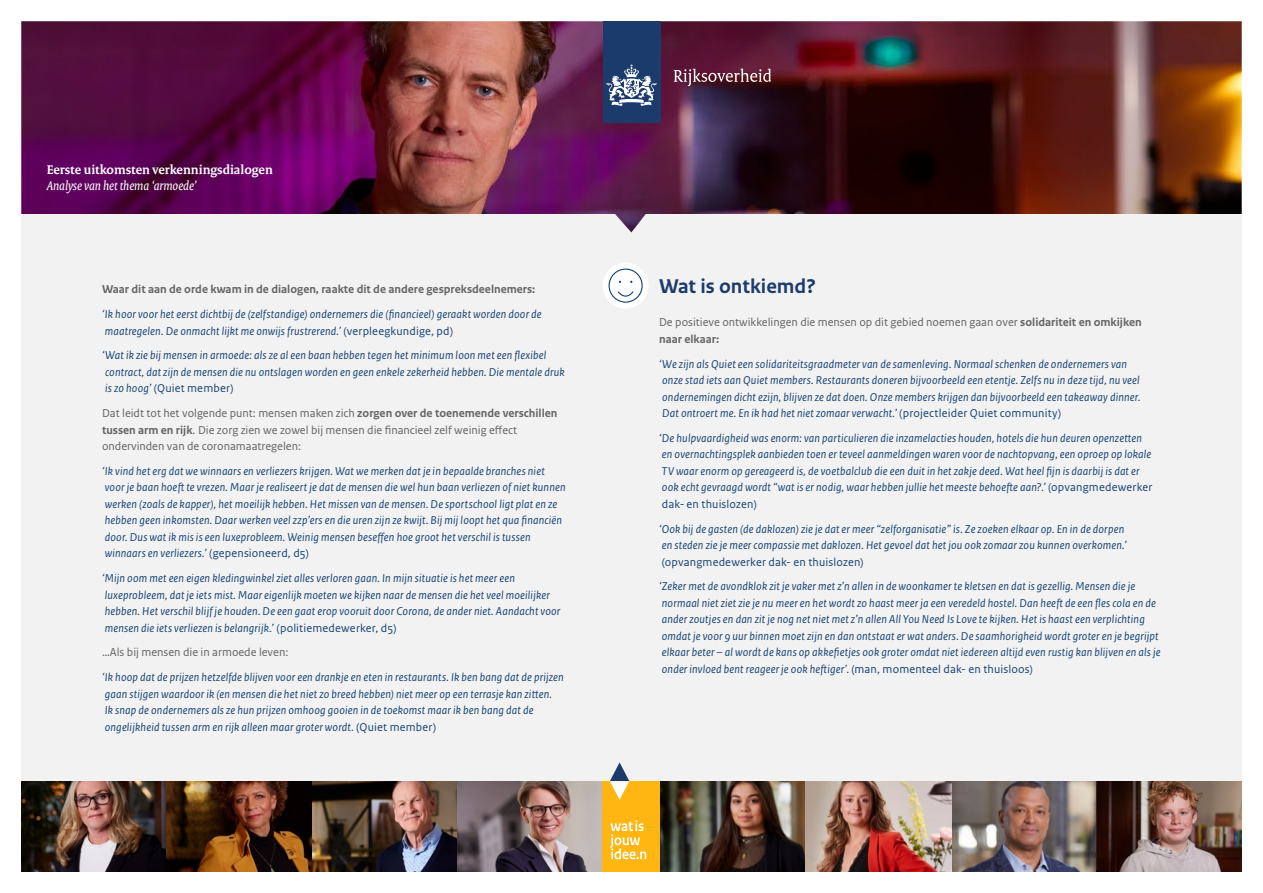
<style>
.page{position:relative;width:1263px;height:893px;background:#fff}
.page>*{position:absolute;margin:0;border:0;box-sizing:border-box;transform-origin:0 0}
.t1{font:700 21px "Rijksoverheid Sans Text";color:#1b3b6d}
.t2{font:700 13.5px "Rijksoverheid Serif";color:#fff}
.t3{font:italic 13.5px "Rijksoverheid Serif";color:#fff}
.t4{font:italic 12px/16.5px "Rijksoverheid Sans Text";letter-spacing:.015em;color:#154273}
.t5{font:12px/16.5px "Rijksoverheid Sans Text";color:#646363}
.t6{font:700 12px "Rijksoverheid Sans Text";color:#646363}
.t7{font:12px "Rijksoverheid Sans Text";letter-spacing:.015em;color:#154273}
.s1{font-style:normal}
.s2{font-weight:700}
</style>
<div class="page">
<div style="left:21px;top:213px;width:1221px;height:659px;background:#f2f2f2"></div>
<img style="left:21px;top:21px;width:1221px;height:211px">
<div style="left:602px;top:21px;width:58px;height:101px;background:#1b3b6d"></div>
<svg style="left:606px;top:64px;width:50px;height:42px"></svg>
<svg style="left:674px;top:69px;width:97px;height:17px;background:#794859"></svg>
<img style="left:21px;top:781px;width:146px;height:91px">
<img style="left:660px;top:781px;width:146px;height:91px">
<img style="left:312px;top:781px;width:145px;height:91px">
<img style="left:951px;top:781px;width:145px;height:91px">
<img style="left:167px;top:781px;width:145px;height:91px">
<img style="left:806px;top:781px;width:145px;height:91px">
<img style="left:457px;top:781px;width:146px;height:91px">
<img style="left:1096px;top:781px;width:146px;height:91px">
<div style="left:603px;top:781px;width:57px;height:91px;background:#ffb612"></div>
<svg style="left:610px;top:820px;width:37px;height:39px"></svg>
<svg style="left:610px;top:762px;width:19px;height:38px"></svg>
<div style="left:603px;top:263px;width:46px;height:46px;background:#fff;border-radius:50%"></div>
<svg style="left:608px;top:268px;width:35px;height:35px"></svg>
<p class="t2" style="left:47px;top:161px;width:228px">Eerste uitkomsten verkenningsdialogen</p>
<p class="t3" style="left:47px;top:177px;width:152px">Analyse van het thema ‘armoede’</p>
<p class="t6" style="left:102px;top:283px;width:435px">Waar dit aan de orde kwam in de dialogen, raakte dit de andere gespreksdeelnemers:</p>
<p class="t4" style="left:102px;top:306px;width:441px">‘Ik hoor voor het eerst dichtbij de (zelfstandige) ondernemers die (financieel) geraakt worden door de maatregelen. De onmacht lijkt me onwijs frustrerend.’ <span class="s1">(verpleegkundige, pd)</span></p>
<p class="t4" style="left:102px;top:347px;width:464px">‘Wat ik zie bij mensen in armoede: als ze al een baan hebben tegen het minimum loon met een flexibel contract, dat zijn de mensen die nu ontslagen worden en geen enkele zekerheid hebben. Die mentale druk is zo hoog’ <span class="s1">(Quiet member)</span></p>
<p class="t5" style="left:102px;top:405px;width:457px">Dat leidt tot het volgende punt: mensen maken zich <span class="s2">zorgen over de toenemende verschillen tussen arm en rijk</span>. Die zorg zien we zowel bij mensen die financieel zelf weinig effect ondervinden van de coronamaatregelen:</p>
<p class="t4" style="left:102px;top:463px;width:465px">‘Ik vind het erg dat we winnaars en verliezers krijgen. Wat we merken dat je in bepaalde branches niet voor je baan hoeft te vrezen. Maar je realiseert je dat de mensen die wel hun baan verliezen of niet kunnen werken (zoals de kapper), het moeilijk hebben. Het missen van de mensen. De sportschool ligt plat en ze hebben geen inkomsten. Daar werken veel zzp’ers en die uren zijn ze kwijt. Bij mij loopt het qua financiën door. Dus wat ik mis is een luxeprobleem. Weinig mensen beseffen hoe groot het verschil is tussen winnaars en verliezers.’ <span class="s1">(gepensioneerd, d5)</span></p>
<p class="t4" style="left:102px;top:570px;width:460px">‘Mijn oom met een eigen kledingwinkel ziet alles verloren gaan. In mijn situatie is het meer een luxeprobleem, dat je iets mist. Maar eigenlijk moeten we kijken naar de mensen die het veel moeilijker hebben. Het verschil blijf je houden. De een gaat erop vooruit door Corona, de ander niet. Aandacht voor mensen die iets verliezen is belangrijk.’ <span class="s1">(politiemedewerker, d5)</span></p>
<p class="t5" style="left:102px;top:644px;width:188px">…Als bij mensen die in armoede leven:</p>
<p class="t4" style="left:102px;top:669px;width:463px">‘Ik hoop dat de prijzen hetzelfde blijven voor een drankje en eten in restaurants. Ik ben bang dat de prijzen gaan stijgen waardoor ik (en mensen die het niet zo breed hebben) niet meer op een terrasje kan zitten.<br>Ik snap de ondernemers als ze hun prijzen omhoog gooien in de toekomst maar ik ben bang dat de ongelijkheid tussen arm en rijk alleen maar groter wordt. <span class="s1">(Quiet member)</span></p>
<h1 class="t1" style="left:659px;top:275px;width:158px">Wat is ontkiemd?</h1>
<p class="t5" style="left:659px;top:314px;width:484px">De positieve ontwikkelingen die mensen op dit gebied noemen gaan over <span class="s2">solidariteit en omkijken naar elkaar:</span></p>
<p class="t4" style="left:659px;top:356px;width:483px">‘We zijn als Quiet een solidariteitsgraadmeter van de samenleving. Normaal schenken de ondernemers van onze stad iets aan Quiet members. Restaurants doneren bijvoorbeeld een etentje. Zelfs nu in deze tijd, nu veel ondernemingen dicht ezijn, blijven ze dat doen. Onze members krijgen dan bijvoorbeeld een takeaway dinner.<br>Dat ontroert me. En ik had het niet zomaar verwacht.’ <span class="s1">(projectleider Quiet community)</span></p>
<p class="t4" style="left:659px;top:430px;width:495px">‘De hulpvaardigheid was enorm: van particulieren die inzamelacties houden, hotels die hun deuren openzetten en overnachtingsplek aanbieden toen er teveel aanmeldingen waren voor de nachtopvang, een oproep op lokale TV waar enorm op gereageerd is, de voetbalclub die een duit in het zakje deed. Wat heel fijn is daarbij is dat er ook echt gevraagd wordt “wat is er nodig, waar hebben jullie het meeste behoefte aan?.’ <span class="s1">(opvangmedewerker dak- en thuislozen)</span></p>
<p class="t4" style="left:659px;top:521px;width:469px">‘Ook bij de gasten (de daklozen) zie je dat er meer “zelforganisatie” is. Ze zoeken elkaar op. En in de dorpen en steden zie je meer compassie met daklozen. Het gevoel dat het jou ook zomaar zou kunnen overkomen.’</p>
<p class="t7" style="left:662px;top:555px;width:203px">(opvangmedewerker dak- en thuislozen)</p>
<p class="t4" style="left:659px;top:578px;width:503px">‘Zeker met de avondklok zit je vaker met z’n allen in de woonkamer te kletsen en dat is gezellig. Mensen die je normaal niet ziet zie je nu meer en het wordt zo haast meer ja een veredeld hostel. Dan heeft de een fles cola en de ander zoutjes en dan zit je nog net niet met z’n allen All You Need Is Love te kijken. Het is haast een verplichting omdat je voor 9 uur binnen moet zijn en dan ontstaat er wat anders. De saamhorigheid wordt groter en je begrijpt elkaar beter – al wordt de kans op akkefietjes ook groter omdat niet iedereen altijd even rustig kan blijven en als je onder invloed bent reageer je ook heftiger’. <span class="s1">(man, momenteel dak- en thuisloos)</span></p>
</div>
